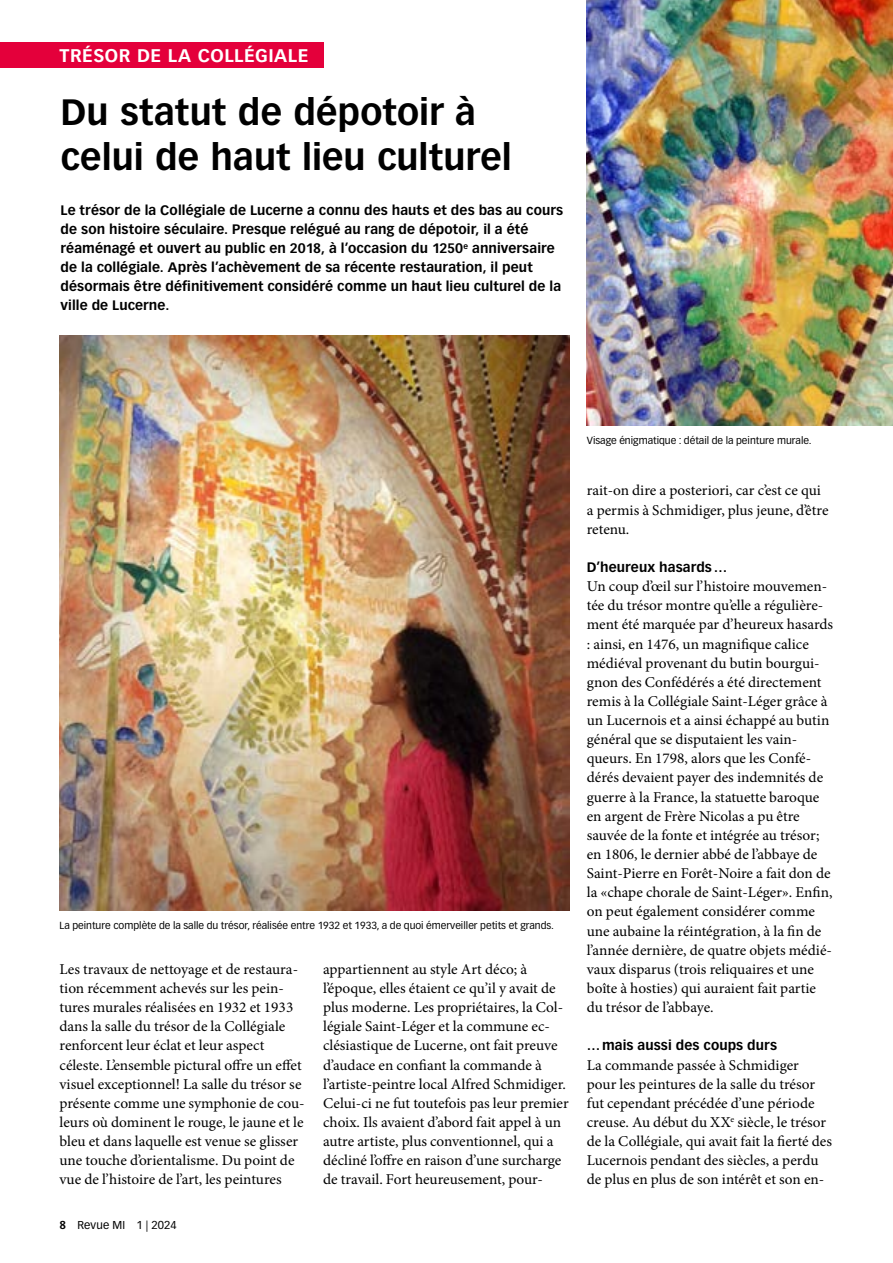
<style>
.page{position:relative;width:893px;height:1263px;background:#fff}
.page>*{position:absolute;margin:0;border:0;box-sizing:border-box;transform-origin:0 0}
.t1{font:700 36px/44.7px "Vectora LT Pro";color:#000}
.t2{font:700 18px "Vectora LT Pro";letter-spacing:.03em;color:#fff}
.t3{font:15px/19.2px "Minion Pro";color:#000}
.t4{font:700 13.5px/19.2px "Vectora LT Pro";letter-spacing:.005em;color:#000}
.t5{font:11.25px "Vectora LT Pro";letter-spacing:.01em;color:#000}
.t6{font:10.2px "Vectora LT Pro";color:#000}
.s1{font-weight:700}
</style>
<div class="page">
<div style="left:0;top:43px;width:323px;height:25px;background:#e4003b"></div>
<img style="left:60px;top:336px;width:510px;height:574px">
<img style="left:587px;top:0;width:306px;height:425px">
<p class="t2" style="left:60px;top:44px;width:250px">TRÉSOR DE LA COLLÉGIALE</p>
<h1 class="t1" style="left:61px;top:90px;width:453px">Du statut de dépotoir à celui de haut lieu culturel</h1>
<p class="t4" style="left:61px;top:200px;width:504px">Le trésor de la Collégiale de Lucerne a connu des hauts et des bas au cours de son histoire séculaire. Presque relégué au rang de dépotoir, il a été réaménagé et ouvert au public en 2018, à l’occasion du 1250<sup>e</sup> anniversaire de la collégiale. Après l’achèvement de sa récente restauration, il peut désormais être définitivement considéré comme un haut lieu culturel de la ville de Lucerne.</p>
<p class="t6" style="left:60px;top:919px;width:496px">La peinture complète de la salle du trésor, réalisée entre 1932 et 1933, a de quoi émerveiller petits et grands.</p>
<p class="t3" style="left:60px;top:959px;width:247px">Les travaux de nettoyage et de restaura&shy;tion récemment achevés sur les pein&shy;tures murales réalisées en 1932 et 1933 dans la salle du trésor de la Collégiale renforcent leur éclat et leur aspect céleste. L’ensemble pictural offre un effet visuel exceptionnel! La salle du trésor se présente comme une symphonie de cou&shy;leurs où dominent le rouge, le jaune et le bleu et dans laquelle est venue se glisser une touche d’orientalisme. Du point de vue de l’histoire de l’art, les peintures</p>
<p class="t3" style="left:323px;top:959px;width:247px">appartiennent au style Art déco; à l’époque, elles étaient ce qu’il y avait de plus moderne. Les propriétaires, la Col&shy;légiale Saint-Léger et la commune ec&shy;clésiastique de Lucerne, ont fait preuve d’audace en confiant la commande à l’artiste-peintre local Alfred Schmidiger.<br>Celui-ci ne fut toutefois pas leur premier choix. Ils avaient d’abord fait appel à un autre artiste, plus conventionnel, qui a décliné l’offre en raison d’une surcharge de travail. Fort heureusement, pour-</p>
<p class="t5" style="left:60px;top:1218px;width:119px"><span class="s1">8</span> Revue MI 1 | 2024</p>
<p class="t6" style="left:587px;top:435px;width:226px">Visage énigmatique : détail de la peinture murale.</p>
<p class="t3" style="left:587px;top:481px;width:243px">rait-on dire a posteriori, car c’est ce qui a permis à Schmidiger, plus jeune, d’être retenu.</p>
<p class="t4" style="left:587px;top:557px;width:142px">D’heureux hasards…</p>
<p class="t3" style="left:587px;top:577px;width:248px">Un coup d’œil sur l’histoire mouvemen&shy;tée du trésor montre qu’elle a régulière&shy;ment été marquée par d’heureux hasards : ainsi, en 1476, un magnifique calice médiéval provenant du butin bourgui&shy;gnon des Confédérés a été directement remis à la Collégiale Saint-Léger grâce à un Lucernois et a ainsi échappé au butin général que se disputaient les vain&shy;queurs. En 1798, alors que les Confé&shy;dérés devaient payer des indemnités de guerre à la France, la statuette baroque en argent de Frère Nicolas a pu être sauvée de la fonte et intégrée au trésor; en 1806, le dernier abbé de l’abbaye de Saint-Pierre en Forêt-Noire a fait don de la «chape chorale de Saint-Léger». Enfin, on peut également considérer comme une aubaine la réintégration, à la fin de l’année dernière, de quatre objets médié&shy;vaux disparus (trois reliquaires et une boîte à hosties) qui auraient fait partie du trésor de l’abbaye.</p>
<p class="t4" style="left:587px;top:1036px;width:192px">…mais aussi des coups durs</p>
<p class="t3" style="left:587px;top:1055px;width:247px">La commande passée à Schmidiger pour les peintures de la salle du trésor fut cependant précédée d’une période creuse. Au début du XX<sup>e</sup> siècle, le trésor de la Collégiale, qui avait fait la fierté des Lucernois pendant des siècles, a perdu de plus en plus de son intérêt et son en-</p>
</div>
